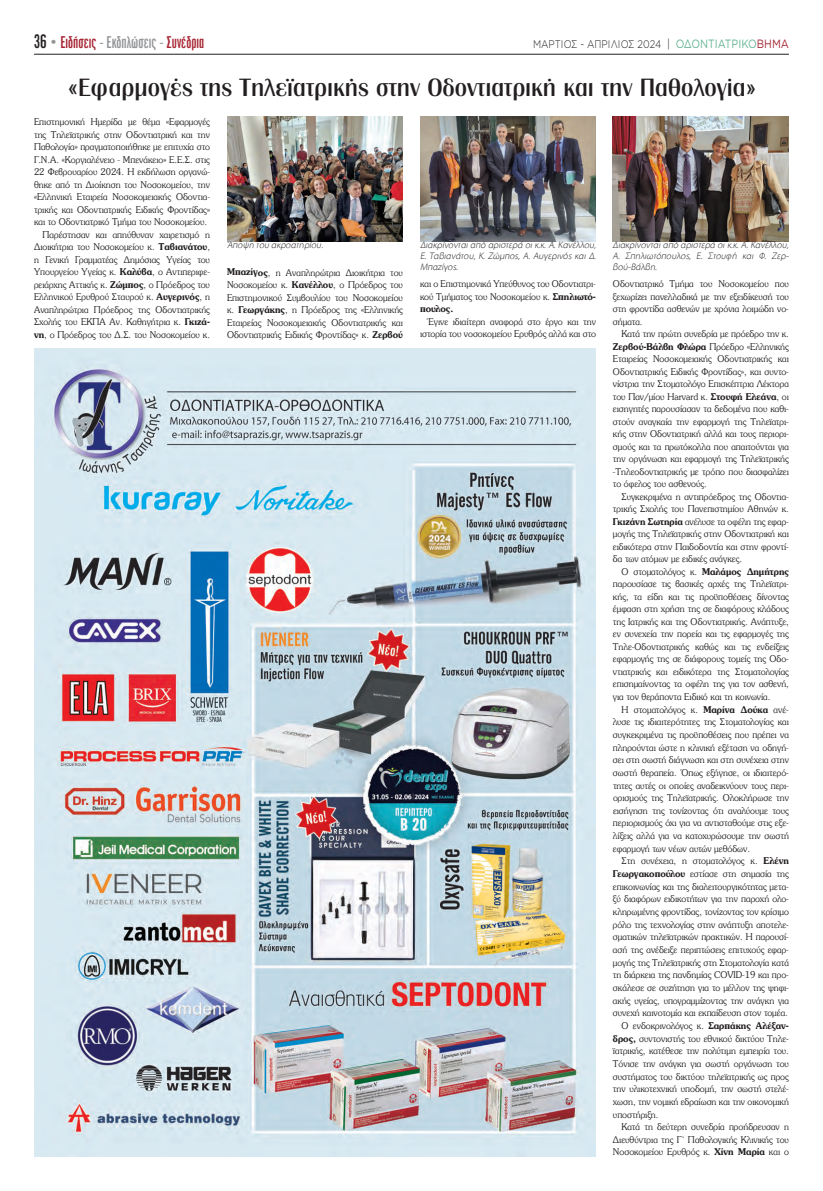
<style>
.page{position:relative;width:823px;height:1191px;background:#fff}
.page>*{position:absolute;margin:0;border:0;box-sizing:border-box;transform-origin:0 0}
.t1{font:26px "Britannic Greek";color:#231f20}
.t2{font:14px "CF Blast Gothic Maxi";color:#a62633}
.t3{font:300 11px "Gotham Greek";color:#231f20;scale:.85 1}
.t4{font:9.5px/12.5px "Kp Sovereign";color:#231f20;text-align:justify;scale:.95 1}
.t5{font:italic 300 9.5px/11px "Myriad Greek";color:#231f20;text-align:justify}
.s1{font-size:16px;color:#231f20}
.s2{color:#939598}
.s3{font-size:12px}
.s4{font-weight:400;font-size:12px;color:#67b694}
.s5{font-weight:400;font-size:12px;color:#a62633}
.s6{font-weight:700}
</style>
<div class="page">
<hr style="left:34px;top:54px;width:754px;height:1px;background:#231f20">
<img style="left:35px;top:349px;width:560px;height:808px">
<img style="left:227px;top:116px;width:176px;height:125px">
<img style="left:420px;top:116px;width:175px;height:125px">
<img style="left:612px;top:116px;width:176px;height:125px">
<h2 class="t2" style="left:34px;top:34px;width:171px"><span class="s1">36</span> <span class="s2">•</span> Ειδήσεις <span class="s2">- Εκδηλώσεις -</span> Συνέδρια</h2>
<p class="t3" style="left:532px;top:38px;width:302px">ΜΑΡΤΙΟΣ - ΑΠΡΙΛΙΟΣ 2024 <span class="s3">|</span> <span class="s4">ΟΔΟΝΤΙΑΤΡΙΚΟ</span><span class="s5">ΒΗΜΑ</span></p>
<h1 class="t1" style="left:68px;top:74px;width:688px">«Εφαρμογές της Τηλεϊατρικής στην Οδοντιατρική και την Παθολογία»</h1>
<p class="t4" style="left:34px;top:115px;width:187px">Επιστημονική Ημερίδα με θέμα «Εφαρμογές</p>
<p class="t4" style="left:34px;top:128px;width:187px">της Τηλεϊατρικής στην Οδοντιατρική και την</p>
<p class="t4" style="left:34px;top:140px;width:187px">Παθολογία» πραγματοποιήθηκε με επιτυχία στο</p>
<p class="t4" style="left:34px;top:153px;width:187px">Γ.Ν.Α. «Κοργιαλένειο - Μπενάκειο» Ε.Ε.Σ. στις</p>
<p class="t4" style="left:34px;top:165px;width:186px">22 Φεβρουαρίου 2024. Η εκδήλωση οργανώ-</p>
<p class="t4" style="left:34px;top:178px;width:187px">θηκε από τη Διοίκηση του Νοσοκομείου, την</p>
<p class="t4" style="left:34px;top:190px;width:187px">«Ελληνική Εταιρεία Νοσοκομειακής Οδοντια-</p>
<p class="t4" style="left:34px;top:203px;width:187px">τρικής και Οδοντιατρικής Ειδικής Φροντίδας»</p>
<p class="t4" style="left:34px;top:215px;width:183px">και το Οδοντιατρικό Τμήμα του Νοσοκομείου.</p>
<p class="t4" style="left:43px;top:228px;width:178px">Παρέστησαν και απηύθυναν χαιρετισμό η</p>
<p class="t4" style="left:34px;top:240px;width:187px">Διοικήτρια του Νοσοκομείου κ. <span class="s6">Ταβιανάτου</span>,</p>
<p class="t4" style="left:34px;top:253px;width:187px">η Γενική Γραμματέας Δημόσιας Υγείας του</p>
<p class="t4" style="left:34px;top:265px;width:186px">Υπουργείου Υγείας κ. <span class="s6">Καλύβα</span>, ο Αντιπεριφε-</p>
<p class="t4" style="left:34px;top:278px;width:186px">ρειάρχης Αττικής κ. <span class="s6">Ζώμπος</span>, ο Πρόεδρος του</p>
<p class="t4" style="left:34px;top:290px;width:186px">Ελληνικού Ερυθρού Σταυρού κ. <span class="s6">Αυγερινός</span>, η</p>
<p class="t4" style="left:34px;top:303px;width:187px">Αναπληρώτρια Πρόεδρος της Οδοντιατρικής</p>
<p class="t4" style="left:34px;top:315px;width:186px">Σχολής του ΕΚΠΑ Αν. Καθηγήτρια κ. <span class="s6">Γκιζά-</span></p>
<p class="t4" style="left:34px;top:328px;width:187px"><span class="s6">νη</span>, ο Πρόεδρος του Δ.Σ. του Νοσοκομείου κ.</p>
<p class="t5" style="left:227px;top:240px;width:99px">Άποψη του ακροατηρίου.</p>
<p class="t5" style="left:420px;top:240px;width:179px">Διακρίνονται από αριστερά οι κ.κ. Α. Κανέλλου, Ε. Ταβιανάτου, Κ. Ζώμπος, Α. Αυγερινός και Δ.<br>Μπαζίγος.</p>
<p class="t5" style="left:612px;top:240px;width:179px">Διακρίνονται από αριστερά οι κ.κ. Α. Κανέλλου, Α. Σπηλιωτόπουλος, Ε. Στουφή και Φ. Ζερ&shy;βού-Βάλβη.</p>
<p class="t4" style="left:227px;top:266px;width:187px"><span class="s6">Μπαζίγος</span>, η Αναπληρώτρια Διοικήτρια του Νοσοκομείου κ. <span class="s6">Κανέλλου</span>, ο Πρόεδρος του Επιστημονικού Συμβουλίου του Νοσοκομείου κ. <span class="s6">Γεωργάκης</span>, η Πρόεδρος της «Ελληνικής Εταιρείας Νοσοκομειακής Οδοντιατρικής και Οδοντιατρικής Ειδικής Φροντίδας» κ. <span class="s6">Ζερβού</span></p>
<p class="t4" style="left:420px;top:277px;width:186px">και ο Επιστημονικά Υπεύθυνος του Οδοντιατρι&shy;κού Τμήματος του Νοσοκομείου κ. <span class="s6">Σπηλιωτό&shy;πουλος.</span></p>
<p class="t4" style="left:612px;top:277px;width:187px">Οδοντιατρικό Τμήμα του Νοσοκομείου που ξεχωρίζει πανελλαδικά με την εξειδίκευσή του στη φροντίδα ασθενών με χρόνια λοιμώδη νο&shy;σήματα.</p>
<p class="t4" style="left:612px;top:327px;width:187px;text-indent:9px">Κατά την πρώτη συνεδρία με πρόεδρο την κ.<br><span class="s6">Ζερβού-Βάλβη Φλώρα</span> Πρόεδρο «Ελληνικής Εταιρείας Νοσοκομειακής Οδοντιατρικής και Οδοντιατρικής Ειδικής Φροντίδας», και συντο&shy;νίστρια την Στοματολόγο Επισκέπτρια Λέκτορα του Παν/μίου Harvard κ. <span class="s6">Στουφή Ελεάνα</span>, οι εισηγητές παρουσίασαν τα δεδομένα που καθι&shy;στούν αναγκαία την εφαρμογή της Τηλεϊατρι&shy;κής στην Οδοντιατρική αλλά και τους περιορι&shy;σμούς και τα πρωτόκολλα που απαιτούνται για την οργάνωση και εφαρμογή της Τηλεϊατρικής -Τηλεοδοντιατρικής με τρόπο που διασφαλίζει το όφελος του ασθενούς.</p>
<p class="t4" style="left:612px;top:490px;width:187px;text-indent:9px">Συγκεκριμένα η αντιπρόεδρος της Οδοντια&shy;τρικής Σχολής του Πανεπιστημίου Αθηνών κ.<br><span class="s6">Γκιζάνη Σωτηρία</span> ανέλυσε τα οφέλη της εφαρ&shy;μογής της Τηλεϊατρικής στην Οδοντιατρική και ειδικότερα στην Παιδοδοντία και στην φροντί&shy;δα των ατόμων με ειδικές ανάγκες.</p>
<p class="t4" style="left:612px;top:565px;width:187px;text-indent:9px">Ο στοματολόγος κ. <span class="s6">Μαλάμος Δημήτρης </span>παρουσίασε τις βασικές αρχές της Τηλεϊατρι&shy;κής, τα είδη και τις προϋποθέσεις δίνοντας έμφαση στη χρήση της σε διαφόρους κλάδους της Ιατρικής και της Οδοντιατρικής. Ανάπτυξε, εν συνεχεία την πορεία και τις εφαρμογές της Τηλε-Οδοντιατρικής καθώς και τις ενδείξεις εφαρμογής της σε διάφορους τομείς της Οδο&shy;ντιατρικής και ειδικότερα της Στοματολογίας επισημαίνοντας τα οφέλη της για τον ασθενή, για τον θεράποντα Ειδικό και τη κοινωνία.</p>
<p class="t4" style="left:612px;top:703px;width:187px;text-indent:9px">Η στοματολόγος κ. <span class="s6">Μαρίνα Δούκα</span> ανέ&shy;λυσε τις ιδιαιτερότητες της Στοματολογίας και συγκεκριμένα τις προϋποθέσεις που πρέπει να πληρούνται ώστε η κλινική εξέταση να οδηγή&shy;σει στη σωστή διάγνωση και στη συνέχεια στην σωστή θεραπεία. Όπως εξήγησε, οι ιδιαιτερό&shy;τητες αυτές οι οποίες αναδεικνύουν τους περι&shy;ορισμούς της Τηλεϊατρικής. Ολοκλήρωσε την εισήγηση της τονίζοντας ότι αναλύουμε τους περιορισμούς όχι για να αντισταθούμε στις εξε&shy;λίξεις αλλά για να κατοχυρώσουμε την σωστή εφαρμογή των νέων αυτών μεθόδων.</p>
<p class="t4" style="left:621px;top:854px;width:178px">Στη συνέχεια, η στοματολόγος κ. <span class="s6">Ελένη</span></p>
<p class="t4" style="left:612px;top:867px;width:187px"><span class="s6">Γεωργακοπούλου</span> εστίασε στη σημασία της</p>
<p class="t4" style="left:612px;top:880px;width:187px">επικοινωνίας και της διαλειτουργικότητας μετα-</p>
<p class="t4" style="left:612px;top:892px;width:186px">ξύ διαφόρων ειδικοτήτων για την παροχή ολο-</p>
<p class="t4" style="left:612px;top:905px;width:187px">κληρωμένης φροντίδας, τονίζοντας τον κρίσιμο</p>
<p class="t4" style="left:612px;top:918px;width:186px">ρόλο της τεχνολογίας στην ανάπτυξη αποτελε-</p>
<p class="t4" style="left:612px;top:930px;width:186px">σματικών τηλεϊατρικών πρακτικών. Η παρουσί-</p>
<p class="t4" style="left:612px;top:943px;width:187px">ασή της ανέδειξε περιπτώσεις επιτυχούς εφαρ-</p>
<p class="t4" style="left:612px;top:956px;width:187px">μογής της Τηλεϊατρικής στη Στοματολογία κατά</p>
<p class="t4" style="left:612px;top:968px;width:186px">τη διάρκεια της πανδημίας COVID-19 και προ-</p>
<p class="t4" style="left:612px;top:981px;width:187px">σκάλεσε σε συζήτηση για το μέλλον της ψηφι-</p>
<p class="t4" style="left:612px;top:994px;width:187px">ακής υγείας, υπογραμμίζοντας την ανάγκη για</p>
<p class="t4" style="left:612px;top:1006px;width:185px">συνεχή καινοτομία και εκπαίδευση στον τομέα.</p>
<p class="t4" style="left:621px;top:1019px;width:178px">Ο ενδοκρινολόγος κ. <span class="s6">Σαρπάκης Αλέξαν-</span></p>
<p class="t4" style="left:612px;top:1031px;width:187px"><span class="s6">δρος,</span> συντονιστής του εθνικού δικτύου Τηλε-</p>
<p class="t4" style="left:612px;top:1044px;width:187px">ϊατρικής, κατέθεσε την πολύτιμη εμπειρία του.</p>
<p class="t4" style="left:612px;top:1057px;width:186px">Τόνισε την ανάγκη για σωστή οργάνωση του</p>
<p class="t4" style="left:612px;top:1069px;width:187px">συστήματος του δικτύου τηλεϊατρικής ως προς</p>
<p class="t4" style="left:612px;top:1082px;width:186px">την υλικοτεχνική υποδομή, την σωστή στελέ-</p>
<p class="t4" style="left:612px;top:1095px;width:187px">χωση, την νομική εδραίωση και την οικονομική</p>
<p class="t4" style="left:612px;top:1107px;width:49px">υποστήριξη.</p>
<p class="t4" style="left:621px;top:1120px;width:178px">Κατά τη δεύτερη συνεδρία προήδρευσαν η</p>
<p class="t4" style="left:612px;top:1132px;width:187px">Διευθύντρια της Γ` Παθολογικής Κλινικής του</p>
<p class="t4" style="left:612px;top:1145px;width:186px">Νοσοκομείου Ερυθρός κ. <span class="s6">Χίνη Μαρία</span> και ο</p>
<p class="t4" style="left:420px;top:315px;width:187px;text-align:right">Έγινε ιδιαίτερη αναφορά στο έργο και την ιστορία του νοσοκομείου Ερυθρός αλλά και στο</p>
</div>
